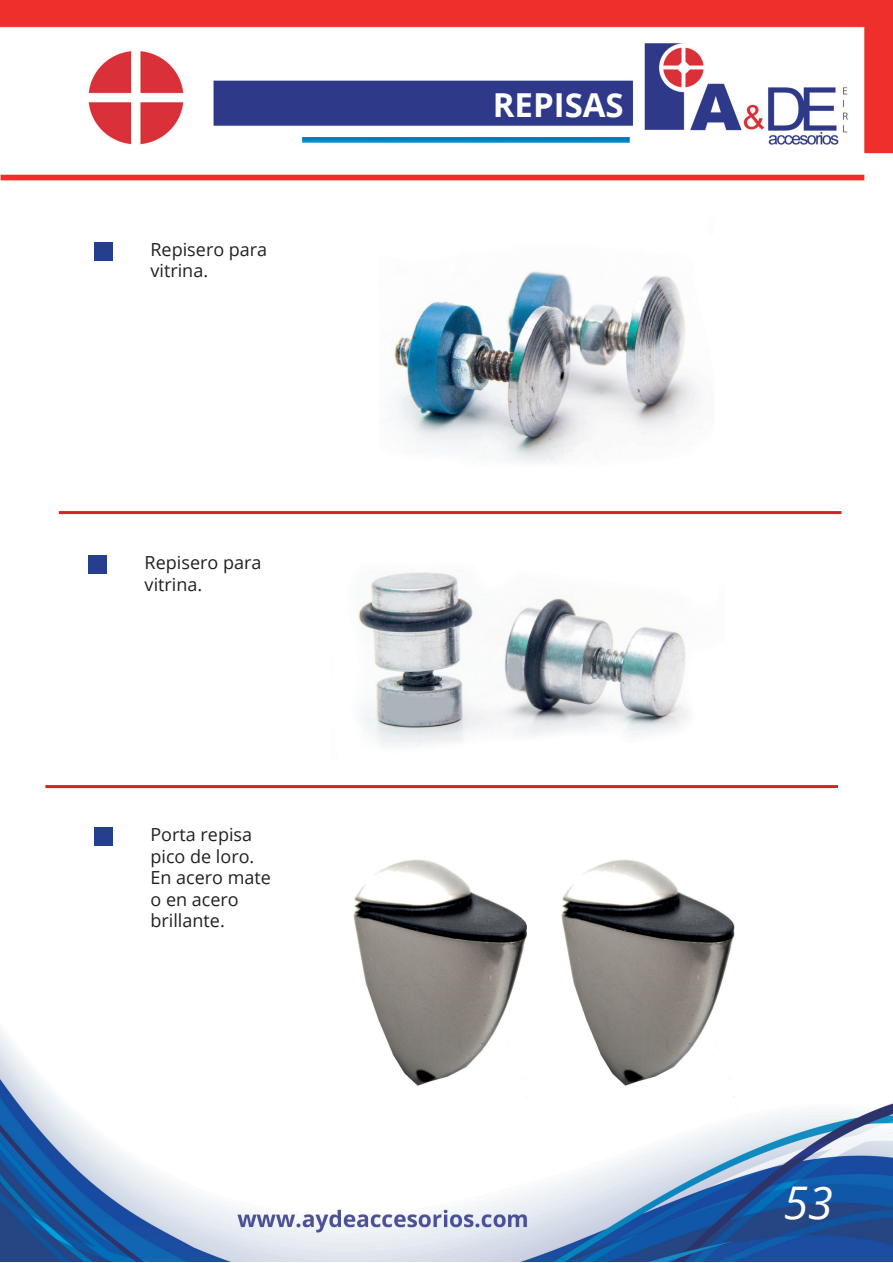
<style>
.page{position:relative;width:893px;height:1263px;background:#fff}
.page>*{position:absolute;margin:0;border:0;box-sizing:border-box;transform-origin:0 0}
.t1{font:italic 45px "Open Sans";color:#fff}
.t2{font:700 33px "Open Sans";color:#fff}
.t3{font:18px/21.6px "Open Sans";color:#231f20}
</style>
<div class="page">
<img style="left:0;top:0;width:893px;height:1262px">
<div style="left:94px;top:242px;width:18px;height:18px;background:#253f8e"></div>
<div style="left:88px;top:555px;width:18px;height:18px;background:#253f8e"></div>
<hr style="left:59px;top:511px;width:782px;height:3px;background:#d1232a">
<hr style="left:45px;top:785px;width:793px;height:3px;background:#d1232a">
<div style="left:94px;top:827px;width:18px;height:18px;background:#253f8e"></div>
<img style="left:379px;top:218px;width:335px;height:263px">
<img style="left:332px;top:544px;width:392px;height:217px">
<img style="left:320px;top:827px;width:207px;height:281px">
<img style="left:527px;top:827px;width:247px;height:281px">
<p class="t3" style="left:150px;top:238px;width:118px">Repisero para vitrina.</p>
<p class="t3" style="left:145px;top:551px;width:118px">Repisero para vitrina.</p>
<p class="t3" style="left:150px;top:823px;width:122px">Porta repisa pico de loro.<br>En acero mate o en acero brillante.</p>
<h2 class="t2" style="left:493px;top:81px;width:133px">REPISAS</h2>
<h1 class="t1" style="left:783px;top:1172px;width:51px">53</h1>
</div>
